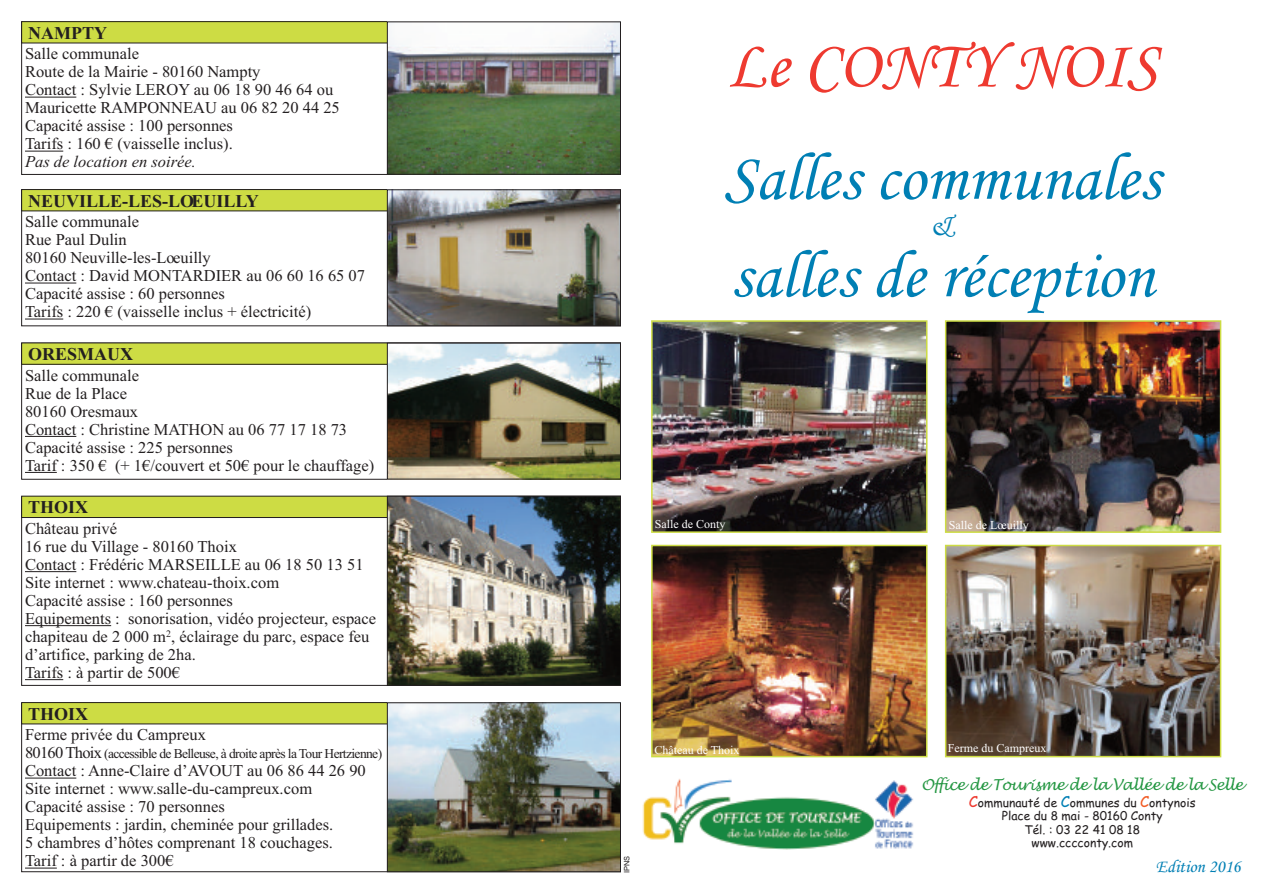
<style>
.page{position:relative;width:1263px;height:893px;background:#fff}
.page>*{position:absolute;margin:0;border:0;box-sizing:border-box;transform-origin:0 0}
.t1{font:67.5px "Monotype Corsiva";color:#007fb4}
.t2{font:67.5px "Monotype Corsiva";color:#ee3a30}
.t3{font:30px "Monotype Corsiva";color:#007fb4}
.t4{font:700 18px "Times New Roman";color:#231f20}
.t5{font:18px "Monotype Corsiva";color:#007fb4}
.t6{font:16.5px/18px "Times New Roman";color:#231f20}
.t7{font:italic 16.5px "Times New Roman";color:#231f20}
.t8{font:italic 15px "Lucida Handwriting";letter-spacing:-.05em;color:#259743}
.t9{font:13.5px "Times New Roman";letter-spacing:-.045em;color:#231f20}
.t10{font:12px/13.5px "Comic Sans MS";color:#231f20;text-align:center}
.t11{font:12px "Times New Roman";color:#fff}
.t12{font:7.5px "Arial";color:#231f20}
.s1{font-size:16.5px}
.s2{font-size:15px;color:#ee3a30}
.s3{font-size:15px;color:#007fb4}
.s4{font-size:15px;color:#f25c25}
</style>
<div class="page">
<img style="left:642px;top:778px;width:272px;height:71px">
<img style="left:654px;top:323px;width:270px;height:207px">
<div style="left:651px;top:320px;width:276px;height:213px;border:2px solid #cddc44"></div>
<img style="left:948px;top:323px;width:270px;height:207px">
<div style="left:945px;top:320px;width:276px;height:213px;border:2px solid #cddc44"></div>
<img style="left:654px;top:548px;width:270px;height:206px">
<div style="left:651px;top:545px;width:276px;height:212px;border:2px solid #cddc44"></div>
<img style="left:948px;top:548px;width:270px;height:206px">
<div style="left:945px;top:545px;width:276px;height:212px;border:2px solid #cddc44"></div>
<hr style="left:25px;top:571px;width:51px;height:1px;background:#231f20">
<hr style="left:25px;top:625px;width:86px;height:1px;background:#231f20">
<hr style="left:25px;top:679px;width:38px;height:1px;background:#231f20">
<hr style="left:25px;top:778px;width:51px;height:1px;background:#231f20">
<hr style="left:25px;top:868px;width:32px;height:1px;background:#231f20">
<hr style="left:25px;top:97px;width:51px;height:1px;background:#231f20">
<hr style="left:25px;top:151px;width:38px;height:1px;background:#231f20">
<div style="left:22px;top:22px;width:598px;height:21px;background:#cddc44"></div>
<div style="left:21px;top:21px;width:600px;height:22px;border:1px solid #231f20"></div>
<img style="left:389px;top:23px;width:230px;height:150px">
<div style="left:387px;top:21px;width:234px;height:154px;border:1px solid #231f20"></div>
<div style="left:22px;top:496px;width:598px;height:21px;background:#cddc44"></div>
<div style="left:21px;top:496px;width:600px;height:22px;border:1px solid #231f20"></div>
<img style="left:389px;top:498px;width:230px;height:186px">
<div style="left:387px;top:496px;width:234px;height:190px;border:1px solid #231f20"></div>
<div style="left:22px;top:703px;width:598px;height:21px;background:#cddc44"></div>
<div style="left:21px;top:702px;width:600px;height:22px;border:1px solid #231f20"></div>
<img style="left:389px;top:704px;width:230px;height:166px">
<div style="left:387px;top:702px;width:234px;height:170px;border:1px solid #231f20"></div>
<hr style="left:25px;top:436px;width:51px;height:1px;background:#231f20">
<hr style="left:25px;top:472px;width:32px;height:1px;background:#231f20">
<div style="left:22px;top:343px;width:598px;height:21px;background:#cddc44"></div>
<div style="left:21px;top:343px;width:600px;height:22px;border:1px solid #231f20"></div>
<img style="left:389px;top:345px;width:230px;height:132px">
<div style="left:387px;top:343px;width:234px;height:136px;border:1px solid #231f20"></div>
<hr style="left:25px;top:283px;width:51px;height:1px;background:#231f20">
<hr style="left:25px;top:319px;width:38px;height:1px;background:#231f20">
<div style="left:22px;top:190px;width:598px;height:21px;background:#cddc44"></div>
<div style="left:21px;top:189px;width:600px;height:22px;border:1px solid #231f20"></div>
<img style="left:389px;top:191px;width:230px;height:133px">
<div style="left:387px;top:189px;width:234px;height:137px;border:1px solid #231f20"></div>
<p class="t4" style="left:28px;top:22px;width:80px">NAMPTY</p>
<p class="t6" style="left:25px;top:45px;width:316px">Salle communale<br>Route de la Mairie - 80160 Nampty<br>Contact : Sylvie LEROY au 06 18 90 46 64 ou<br>Mauricette RAMPONNEAU au 06 82 20 44 25<br>Capacité assise : 100 personnes<br>Tarifs : 160 € (vaisselle inclus).</p>
<p class="t7" style="left:25px;top:152px;width:172px">Pas de location en soirée.</p>
<p class="t4" style="left:28px;top:190px;width:232px">NEUVILLE-LES-LOEUILLY</p>
<p class="t6" style="left:25px;top:213px;width:342px">Salle communale<br>Rue Paul Dulin<br>80160 Neuville-les-Loeuilly<br>Contact : David MONTARDIER au 06 60 16 65 07<br>Capacité assise : 60 personnes<br>Tarifs : 220 € (vaisselle inclus + électricité)</p>
<p class="t4" style="left:28px;top:343px;width:106px">ORESMAUX</p>
<p class="t6" style="left:25px;top:366px;width:351px">Salle communale<br>Rue de la Place<br>80160 Oresmaux<br>Contact : Christine MATHON au 06 77 17 18 73<br>Capacité assise : 225 personnes<br>Tarif : 350 € (+ 1€/couvert et 50€ pour le chauffage)</p>
<p class="t4" style="left:28px;top:496px;width:62px">THOIX</p>
<p class="t6" style="left:25px;top:519px;width:353px">Château privé<br>16 rue du Village - 80160 Thoix<br>Contact : Frédéric MARSEILLE au 06 18 50 13 51<br>Site internet : www.chateau-thoix.com<br>Capacité assise : 160 personnes<br>Equipements : sonorisation, vidéo projecteur, espace chapiteau de 2 000 m<sup>2</sup>, éclairage du parc, espace feu d’artifice, parking de 2ha.<br>Tarifs : à partir de 500€</p>
<p class="t4" style="left:28px;top:703px;width:62px">THOIX</p>
<p class="t6" style="left:25px;top:726px;width:182px">Ferme privée du Campreux</p>
<p class="t9" style="left:25px;top:746px;width:359px"><span class="s1">80160 Thoix</span> (accessible de Belleuse, à droite après la Tour Hertzienne)</p>
<p class="t6" style="left:25px;top:762px;width:342px">Contact : Anne-Claire d’AVOUT au 06 86 44 26 90<br>Site internet : www.salle-du-campreux.com Capacité assise : 70 personnes<br>Equipements : jardin, cheminée pour grillades.<br>5 chambres d’hôtes comprenant 18 couchages.<br>Tarif : à partir de 300€</p>
<h1 class="t2" style="left:726px;top:23px;width:432px">Le CONTY NOIS</h1>
<h1 class="t1" style="left:724px;top:136px;width:437px">Salles communales</h1>
<h2 class="t3" style="left:930px;top:207px;width:25px">&amp;</h2>
<h1 class="t1" style="left:730px;top:233px;width:425px">salles de réception</h1>
<p class="t11" style="left:655px;top:517px;width:72px">Salle de Conty</p>
<p class="t11" style="left:949px;top:517px;width:82px">Salle de Loeuilly</p>
<p class="t12" style="left:622px;top:873px;width:19px;rotate:-90deg">IPNS</p>
<p class="t11" style="left:654px;top:743px;width:87px">Château de Thoix</p>
<p class="t11" style="left:948px;top:741px;width:100px">Ferme du Campreux</p>
<p class="t8" style="left:921px;top:776px;width:324px">Office de Tourisme de la Vallée de la Selle</p>
<p class="t10" style="left:969px;top:796px;width:228px"><span class="s2">C</span>ommunauté de <span class="s3">C</span>ommunes du <span class="s4">C</span>ontynois<br>Place du 8 mai - 80160 Conty<br>Tél. : 03 22 41 08 18<br>www.cccconty.com</p>
<p class="t5" style="left:1156px;top:855px;width:86px">Edition 2016</p>
</div>
